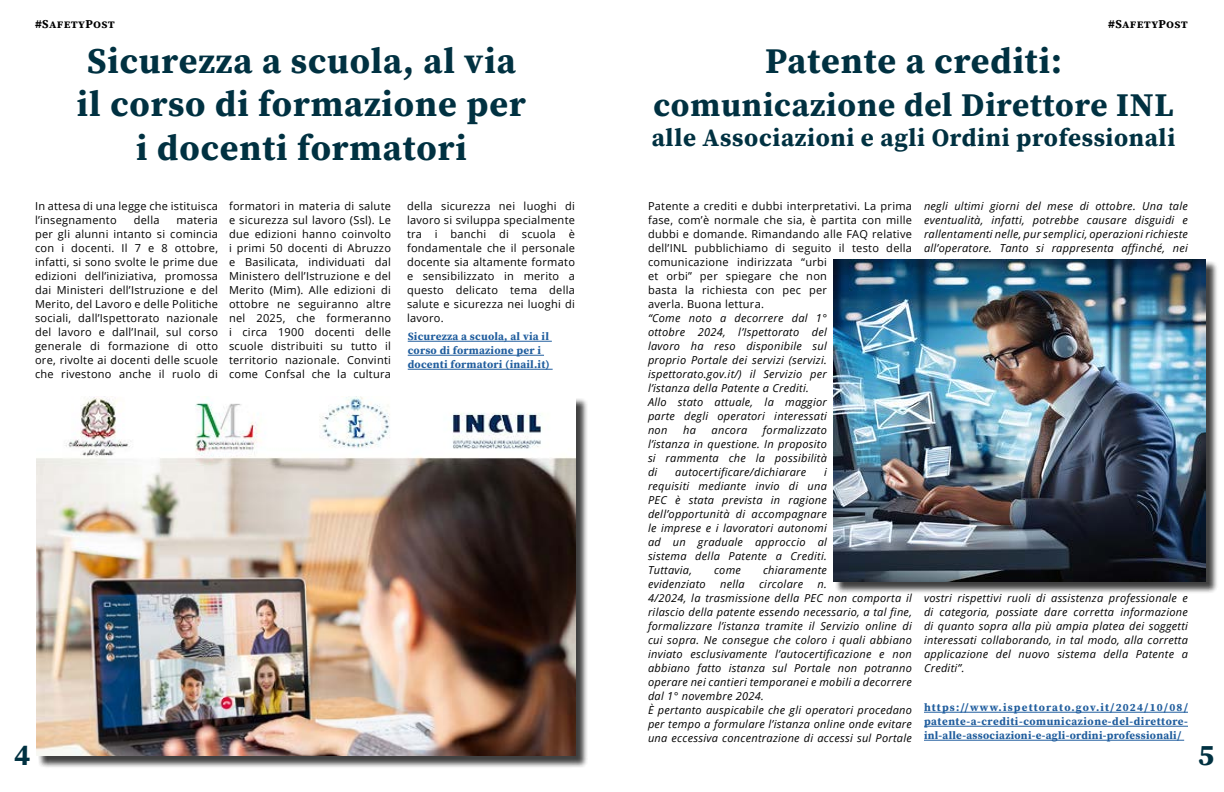
<style>
.page{position:relative;width:1224px;height:792px;background:#fff}
.page>*{position:absolute;margin:0;border:0;box-sizing:border-box;transform-origin:0 0}
.Numeri_pagina_-_Allineamento_a_sinistra{font:700 36px "Source Serif Pro";letter-spacing:.025em;color:#003141}
.Numeri_pagina_-_Allineamento_a_sinistra-2{font:700 33px "Source Serif Pro";letter-spacing:.025em;color:#003141}
.t1{font:700 30px "Source Serif Pro";color:#003141}
.Numeri_pagina_-_Allineamento_a_sinistra-3{font:700 25px "Source Serif Pro";letter-spacing:.025em;color:#003141}
.t2{font:700 12px "Source Serif Pro";letter-spacing:.025em;color:#000}
.Numeri_pagina_-_Allineamento_a_sinistra-4{font:italic 11px/14px "Open Sans";letter-spacing:.025em;color:#000;text-align:justify}
.Numeri_pagina_-_Allineamento_a_sinistra-5{font:11px/14px "Open Sans";letter-spacing:.025em;color:#000;text-align:justify}
.Numeri_pagina_-_Allineamento_a_sinistra-6{font:700 11px/14px "Source Serif Pro";letter-spacing:.025em;color:#215e9e;text-align:justify}
.Numeri_pagina_-_Allineamento_a_destra{font:700 11px/14px "Source Serif Pro";letter-spacing:.025em;color:#215e9e}
</style>
<div class="page">
<hr style="left:924px;top:712px;width:264px;height:1px;background:#215e9e">
<hr style="left:924px;top:726px;width:264px;height:1px;background:#215e9e">
<hr style="left:924px;top:740px;width:260px;height:1px;background:#215e9e">
<hr style="left:408px;top:341px;width:144px;height:1px;background:#215e9e">
<hr style="left:408px;top:355px;width:136px;height:1px;background:#215e9e">
<hr style="left:408px;top:369px;width:145px;height:1px;background:#215e9e">
<div style="left:38px;top:398px;width:551px;height:371px;background:#000;opacity:.75"></div>
<img style="left:36px;top:396px;width:540px;height:360px">
<div style="left:835px;top:261px;width:384px;height:333px;background:#000;opacity:.75"></div>
<img style="left:833px;top:259px;width:373px;height:323px">
<p class="t2" style="left:35px;top:16px;width:81px">#SafetyPost</p>
<p class="t2" style="left:1108px;top:16px;width:81px">#SafetyPost</p>
<p class="Numeri_pagina_-_Allineamento_a_sinistra" style="left:87px;top:36px;width:430px">Sicurezza a scuola, al via</p>
<p class="Numeri_pagina_-_Allineamento_a_sinistra" style="left:77px;top:80px;width:451px">il corso di formazione per</p>
<p class="Numeri_pagina_-_Allineamento_a_sinistra" style="left:136px;top:123px;width:332px">i docenti formatori</p>
<p class="Numeri_pagina_-_Allineamento_a_sinistra" style="left:765px;top:36px;width:298px">Patente a crediti:</p>
<p class="Numeri_pagina_-_Allineamento_a_sinistra-2" style="left:653px;top:83px;width:522px">comunicazione del Direttore INL</p>
<p class="Numeri_pagina_-_Allineamento_a_sinistra-3" style="left:652px;top:121px;width:525px">alle Associazioni e agli Ordini professionali</p>
<p class="Numeri_pagina_-_Allineamento_a_sinistra-5" style="left:35px;top:199px;width:185px">In attesa di una legge che istituisca l’insegnamento</p>
<p class="Numeri_pagina_-_Allineamento_a_sinistra-5" style="left:134px;top:213px;width:27px">della</p>
<p class="Numeri_pagina_-_Allineamento_a_sinistra-5" style="left:35px;top:213px;width:185px;text-indent:142px">materia per gli alunni intanto si comincia con i docenti. Il 7 e 8 ottobre, infatti, si sono svolte le prime due edizioni dell’iniziativa, promossa dai Ministeri dell’Istruzione e del Merito, del Lavoro e delle Politiche sociali, dall’Ispettorato nazionale del lavoro e dall’Inail, sul corso generale di formazione di otto ore, rivolte ai docenti delle scuole che rivestono anche il ruolo di</p>
<p class="Numeri_pagina_-_Allineamento_a_sinistra-5" style="left:229px;top:199px;width:164px">formatori in materia di salute e sicurezza sul lavoro (Ssl). Le due edizioni hanno coinvolto i primi 50 docenti di Abruzzo e Basilicata, individuati dal Ministero dell’Istruzione e del Merito (Mim). Alle edizioni di ottobre ne seguiranno altre nel 2025, che formeranno i circa 1900 docenti delle scuole distribuiti su tutto il territorio nazionale. Convinti come Confsal che la cultura</p>
<p class="Numeri_pagina_-_Allineamento_a_sinistra-5" style="left:407px;top:199px;width:170px">della sicurezza nei luoghi di lavoro si sviluppa specialmente tra i banchi di scuola è fondamentale che il personale docente sia altamente formato e sensibilizzato in merito a questo delicato tema della salute e sicurezza nei luoghi di lavoro.</p>
<p class="Numeri_pagina_-_Allineamento_a_destra" style="left:408px;top:330px;width:144px">Sicurezza a scuola, al via il corso di formazione per i docenti formatori (inail.it)</p>
<p class="Numeri_pagina_-_Allineamento_a_sinistra-5" style="left:648px;top:199px;width:266px;text-align:left">Patente a crediti e dubbi interpretativi. La prima fase, com’è normale che sia, è partita con mille dubbi e domande. Rimandando alle FAQ relative dell’INL pubblichiamo di seguito il testo della comunicazione indirizzata “urbi<br>et orbi” per spiegare che non<br>basta la richiesta con pec per<br>averla. Buona lettura.</p>
<p class="Numeri_pagina_-_Allineamento_a_sinistra-4" style="left:648px;top:311px;width:181px">“Come noto a decorrere dal 1° ottobre 2024, l’Ispettorato del lavoro ha reso disponibile sul proprio Portale dei servizi (servizi. ispettorato.gov.it/) il Servizio per l’istanza della Patente a Crediti.</p>
<p class="Numeri_pagina_-_Allineamento_a_sinistra-4" style="left:648px;top:395px;width:180px">Allo stato attuale, la maggior parte degli operatori interessati non</p>
<p class="Numeri_pagina_-_Allineamento_a_sinistra-4" style="left:648px;top:423px;width:180px;text-indent:115px">formalizzato l’istanza in questione. In proposito si rammenta che la possibilità di</p>
<p class="Numeri_pagina_-_Allineamento_a_sinistra-4" style="left:683px;top:423px;width:14px">ha</p>
<p class="Numeri_pagina_-_Allineamento_a_sinistra-4" style="left:712px;top:423px;width:37px">ancora</p>
<p class="Numeri_pagina_-_Allineamento_a_sinistra-4" style="left:675px;top:465px;width:133px">autocertificare/dichiarare</p>
<p class="Numeri_pagina_-_Allineamento_a_sinistra-4" style="left:648px;top:465px;width:181px;text-indent:176px">i requisiti mediante invio di una PEC è stata prevista in ragione dell’opportunità di accompagnare le imprese e i lavoratori autonomi ad un graduale approccio al sistema della Patente a Crediti.<br>Tuttavia,</p>
<p class="Numeri_pagina_-_Allineamento_a_sinistra-4" style="left:714px;top:563px;width:28px">come</p>
<p class="Numeri_pagina_-_Allineamento_a_sinistra-4" style="left:763px;top:563px;width:65px">chiaramente</p>
<p class="Numeri_pagina_-_Allineamento_a_sinistra-4" style="left:648px;top:577px;width:59px">evidenziato</p>
<p class="Numeri_pagina_-_Allineamento_a_sinistra-4" style="left:720px;top:577px;width:26px">nella</p>
<p class="Numeri_pagina_-_Allineamento_a_sinistra-4" style="left:759px;top:577px;width:46px">circolare</p>
<p class="Numeri_pagina_-_Allineamento_a_sinistra-4" style="left:648px;top:577px;width:266px;text-align:left;text-indent:170px">n.<br>4/2024, la trasmissione della PEC non comporta il rilascio della patente essendo necessario, a tal fine, formalizzare l’istanza tramite il Servizio online di cui sopra. Ne consegue che coloro i quali abbiano inviato esclusivamente l’autocertificazione e non abbiano fatto istanza sul Portale non potranno operare nei cantieri temporanei e mobili a decorrere dal 1° novembre 2024.</p>
<p class="Numeri_pagina_-_Allineamento_a_sinistra-4" style="left:648px;top:703px;width:265px">È pertanto auspicabile che gli operatori procedano per tempo a formulare l’istanza online onde evitare una eccessiva concentrazione di accessi sul Portale</p>
<p class="Numeri_pagina_-_Allineamento_a_sinistra-4" style="left:924px;top:199px;width:265px">negli ultimi giorni del mese di ottobre. Una tale eventualità, infatti, potrebbe causare disguidi e rallentamenti nelle, pur semplici, operazioni richieste all’operatore. Tanto si rappresenta affinché, nei</p>
<p class="Numeri_pagina_-_Allineamento_a_sinistra-4" style="left:924px;top:591px;width:265px">vostri rispettivi ruoli di assistenza professionale e di categoria, possiate dare corretta informazione di quanto sopra alla più ampia platea dei soggetti interessati collaborando, in tal modo, alla corretta applicazione del nuovo sistema della Patente a Crediti”.</p>
<p class="Numeri_pagina_-_Allineamento_a_sinistra-6" style="left:924px;top:701px;width:265px">https://www.ispettorato.gov.it/2024/10/08/ patente-a-crediti-comunicazione-del-direttore&shy;inl-alle-associazioni-e-agli-ordini-professionali/</p>
<h3 class="t1" style="left:14px;top:734px;width:18px">4</h3>
<h3 class="t1" style="left:1198px;top:734px;width:18px">5</h3>
</div>
